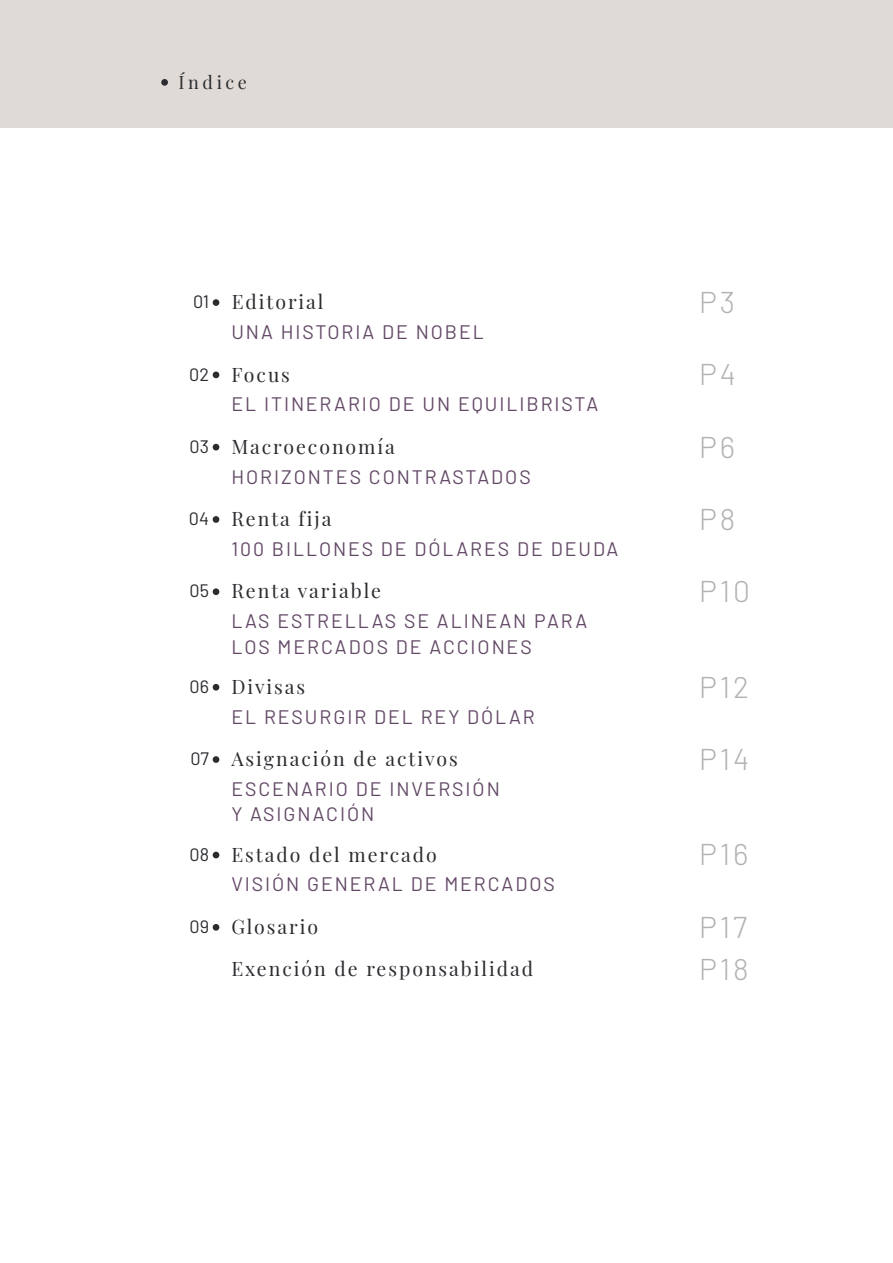
<style>
.page{position:relative;width:893px;height:1263px;background:#fff}
.page>*{position:absolute;margin:0;border:0;box-sizing:border-box;transform-origin:0 0}
.t1{font:300 30px "Barlow";letter-spacing:.1em;color:#b3b2b2}
.t2{font:19.5px/25.5px "Barlow";letter-spacing:.1em;color:#624865}
.t3{font:19.5px "Playfair Display";letter-spacing:.1em;color:#2a2c30}
.t4{font:18px "Playfair Display";letter-spacing:.2em;color:#2a2c30}
.s1{font-family:"Barlow";font-size:18px}
</style>
<div class="page">
<div style="left:0;top:0;width:893px;height:128px;background:#dfdad5"></div>
<div style="left:161px;top:79px;width:7px;height:7px;background:#2a2c30;border-radius:50%"></div>
<div style="left:213px;top:299px;width:6px;height:7px;background:#2a2c30;border-radius:50%"></div>
<div style="left:213px;top:371px;width:6px;height:7px;background:#2a2c30;border-radius:50%"></div>
<svg style="left:213px;top:444px;width:6px;height:6px"></svg>
<div style="left:213px;top:516px;width:6px;height:7px;background:#2a2c30;border-radius:50%"></div>
<div style="left:213px;top:588px;width:6px;height:7px;background:#2a2c30;border-radius:50%"></div>
<div style="left:213px;top:684px;width:6px;height:7px;background:#2a2c30;border-radius:50%"></div>
<div style="left:213px;top:756px;width:6px;height:7px;background:#2a2c30;border-radius:50%"></div>
<svg style="left:213px;top:852px;width:6px;height:6px"></svg>
<div style="left:213px;top:924px;width:6px;height:7px;background:#2a2c30;border-radius:50%"></div>
<p class="t4" style="left:179px;top:68px;width:70px">Índice</p>
<p class="t3" style="left:193px;top:287px;width:132px"><span class="s1">01</span> Editorial</p>
<p class="t2" style="left:231px;top:318px;width:254px">UNA HISTORIA DE NOBEL</p>
<p class="t3" style="left:189px;top:359px;width:102px"><span class="s1">02</span> Focus</p>
<p class="t2" style="left:231px;top:390px;width:368px">EL ITINERARIO DE UN EQUILIBRISTA</p>
<p class="t3" style="left:190px;top:431px;width:207px"><span class="s1">03</span> Macroeconomía</p>
<p class="t2" style="left:231px;top:462px;width:301px">HORIZONTES CONTRASTADOS</p>
<p class="t3" style="left:189px;top:503px;width:144px"><span class="s1">04</span> Renta fija</p>
<p class="t2" style="left:231px;top:534px;width:389px">100 BILLONES DE DÓLARES DE DEUDA</p>
<p class="t3" style="left:190px;top:576px;width:193px"><span class="s1">05</span> Renta variable</p>
<p class="t2" style="left:231px;top:607px;width:358px">LAS ESTRELLAS SE ALINEAN PARA<br>LOS MERCADOS DE ACCIONES</p>
<p class="t3" style="left:190px;top:671px;width:117px"><span class="s1">06</span> Divisas</p>
<p class="t2" style="left:231px;top:702px;width:305px">EL RESURGIR DEL REY DÓLAR</p>
<p class="t3" style="left:190px;top:744px;width:269px"><span class="s1">07</span> Asignación de activos</p>
<p class="t2" style="left:231px;top:775px;width:270px">ESCENARIO DE INVERSIÓN<br>Y ASIGNACIÓN</p>
<p class="t3" style="left:190px;top:839px;width:249px"><span class="s1">08</span> Estado del mercado</p>
<p class="t2" style="left:231px;top:870px;width:325px">VISIÓN GENERAL DE MERCADOS</p>
<h1 class="t1" style="left:699px;top:281px;width:37px">P3</h1>
<h1 class="t1" style="left:699px;top:353px;width:38px">P4</h1>
<h1 class="t1" style="left:699px;top:425px;width:37px">P6</h1>
<h1 class="t1" style="left:699px;top:497px;width:38px">P8</h1>
<h1 class="t1" style="left:699px;top:570px;width:53px">P10</h1>
<h1 class="t1" style="left:699px;top:665px;width:52px">P12</h1>
<h1 class="t1" style="left:699px;top:738px;width:52px">P14</h1>
<h1 class="t1" style="left:699px;top:833px;width:51px">P16</h1>
<p class="t3" style="left:190px;top:911px;width:130px"><span class="s1">09</span> Glosario</p>
<h1 class="t1" style="left:699px;top:905px;width:50px">P17</h1>
<p class="t3" style="left:231px;top:953px;width:303px">Exención de responsabilidad</p>
<h1 class="t1" style="left:699px;top:947px;width:51px">P18</h1>
</div>
